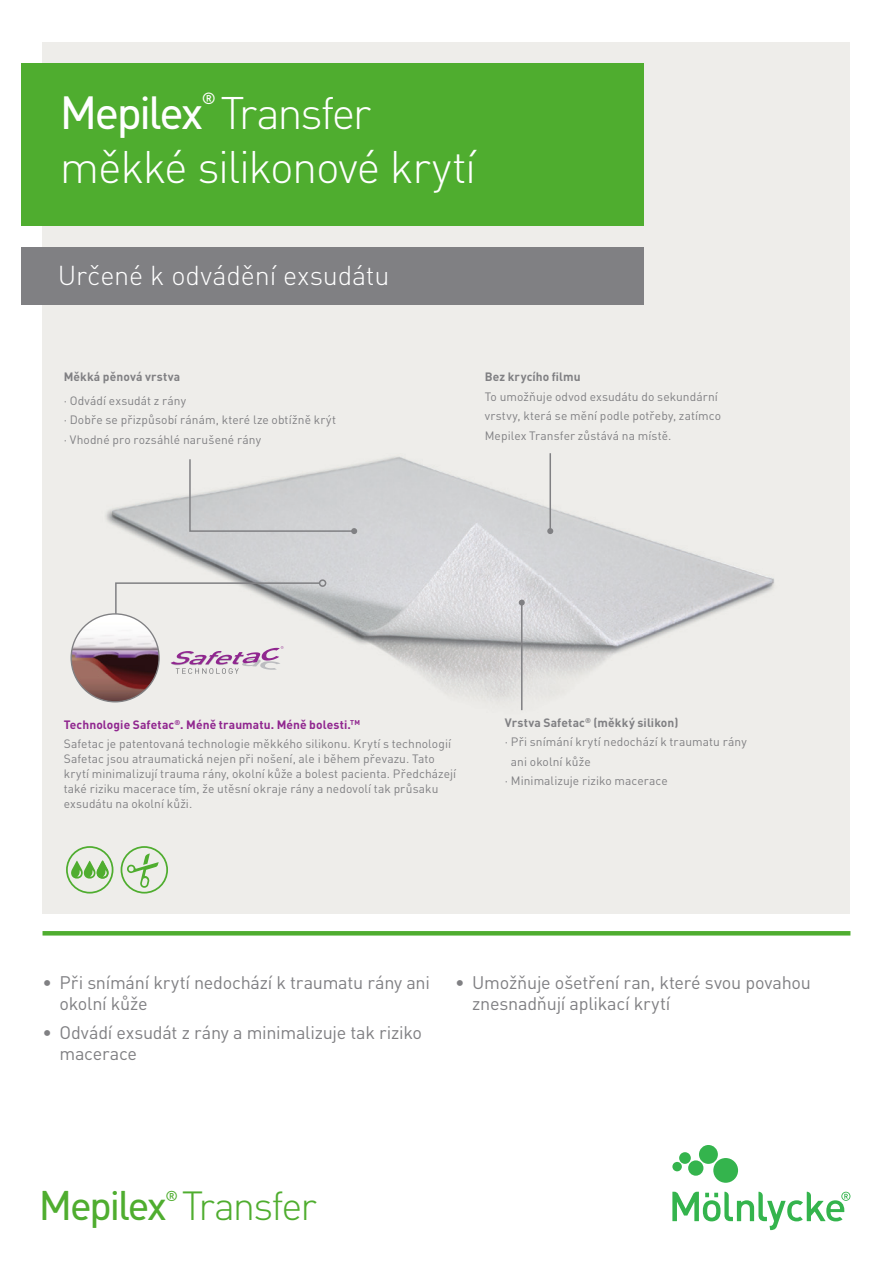
<style>
.page{position:relative;width:893px;height:1263px;background:#fff}
.page>*{position:absolute;margin:0;border:0;box-sizing:border-box;transform-origin:0 0}
.t1{font:300 45px "DIN Pro";letter-spacing:-.035em;color:#fff}
.t2{font:300 45px "DIN Pro";letter-spacing:-.055em;color:#fff}
.t3{font:300 40.05px "DIN Pro";letter-spacing:-.055em;color:#4fad2f}
.Sub_header{font:300 27px "DIN Pro";letter-spacing:-.005em;color:#fff}
.t4{font:18px/21px "DIN Pro";letter-spacing:-.015em;color:#808083}
.t5{font:15.6px "MHC Din";color:#fff}
.t6{font:13.95px "MHC Din";color:#4fad2f}
.Caption_bullets{font:12px/19.5px "DIN Pro";letter-spacing:.005em;color:#808083}
.Captions{font:12px/15px "DIN Pro";letter-spacing:.005em;color:#808083}
.Captions-2{font:700 12px "DIN Pro";letter-spacing:.01em;color:#90268f}
.Caption_bullets-2{font:700 12px "DIN Pro";letter-spacing:.01em;color:#808083}
.Captions-3{font:700 12px "DIN Pro";letter-spacing:.015em;color:#808083}
.s1{font-family:"MHC Din";font-weight:400}
</style>
<div class="page">
<svg style="left:672px;top:1145px;width:178px;height:85px"></svg>
<div style="left:43px;top:43px;width:807px;height:871px;background:#eeedea"></div>
<img style="left:91px;top:456px;width:545px;height:255px">
<svg style="left:171px;top:646px;width:112px;height:28px"></svg>
<svg style="left:66px;top:846px;width:47px;height:47px"></svg>
<svg style="left:121px;top:846px;width:47px;height:47px"></svg>
<hr style="left:43px;top:931px;width:807px;height:4px;background:#4fad2f">
<div style="left:21px;top:64px;width:623px;height:162px;background:#4fad2f"></div>
<div style="left:21px;top:247px;width:623px;height:58px;background:#808083"></div>
<img style="left:113px;top:457px;width:661px;height:189px">
<svg style="left:188px;top:458px;width:169px;height:76px"></svg>
<hr style="left:549px;top:453px;width:2px;height:78px;background:#808083">
<svg style="left:547px;top:528px;width:6px;height:6px"></svg>
<hr style="left:521px;top:603px;width:1px;height:107px;background:#808083">
<svg style="left:519px;top:600px;width:6px;height:6px"></svg>
<svg style="left:114px;top:582px;width:207px;height:51px"></svg>
<div style="left:319px;top:579px;width:7px;height:8px;border:2px solid #808083;border-radius:50%"></div>
<img style="left:71px;top:614px;width:88px;height:88px;border-radius:44px">
<p class="t5" style="left:202px;top:89px;width:16px">®</p>
<p class="t2" style="left:60px;top:83px;width:313px"><span class="s1">Mepilex</span> Transfer</p>
<p class="t1" style="left:60px;top:137px;width:418px">měkké silikonové krytí</p>
<p class="Sub_header" style="left:58px;top:257px;width:333px">Určené k odvádění exsudátu</p>
<p class="Captions-3" style="left:64px;top:369px;width:118px">Měkká pěnová vrstva</p>
<p class="Caption_bullets" style="left:64px;top:390px;width:124px">· Odvádí exsudát z rány</p>
<p class="Caption_bullets" style="left:64px;top:410px;width:274px">· Dobře se přizpůsobí ránám, které lze obtížně krýt</p>
<p class="Caption_bullets" style="left:64px;top:429px;width:199px">· Vhodné pro rozsáhlé narušené rány</p>
<p class="Caption_bullets-2" style="left:485px;top:369px;width:97px">Bez krycího filmu</p>
<p class="Caption_bullets" style="left:485px;top:386px;width:238px">To umožňuje odvod exsudátu do sekundární vrstvy, která se mění podle potřeby, zatímco<br>Mepilex Transfer zůstává na místě.</p>
<p class="Captions-2" style="left:64px;top:716px;width:298px">Technologie Safetac<sup>®</sup>. Méně traumatu. Méně bolesti.<sup>TM</sup></p>
<p class="Captions" style="left:64px;top:736px;width:394px">Safetac je patentovaná technologie měkkého silikonu. Krytí s technologií Safetac jsou atraumatická nejen při nošení, ale i během převazu. Tato krytí minimalizují trauma rány, okolní kůže a bolest pacienta. Předcházejí také riziku macerace tím, že utěsní okraje rány a nedovolí tak průsaku exsudátu na okolní kůži.</p>
<p class="Caption_bullets-2" style="left:505px;top:714px;width:175px">Vrstva Safetac<sup>®</sup> (měkký silikon)</p>
<p class="Caption_bullets" style="left:511px;top:732px;width:237px;text-indent:-6px">· Při snímání krytí nedochází k traumatu rány ani okolní kůže</p>
<p class="Caption_bullets" style="left:505px;top:771px;width:164px">· Minimalizuje riziko macerace</p>
<p class="t4" style="left:60px;top:971px;width:372px;text-indent:-17px">• Při snímání krytí nedochází k traumatu rány ani okolní kůže</p>
<p class="t4" style="left:60px;top:1021px;width:364px;text-indent:-17px">• Odvádí exsudát z rány a minimalizuje tak riziko macerace</p>
<p class="t4" style="left:472px;top:971px;width:340px;text-indent:-17px">• Umožňuje ošetření ran, které svou povahou znesnadňují aplikací krytí</p>
<p class="t6" style="left:165px;top:1187px;width:14px">®</p>
<p class="t3" style="left:39px;top:1179px;width:279px"><span class="s1">Mepilex</span> Transfer</p>
</div>
